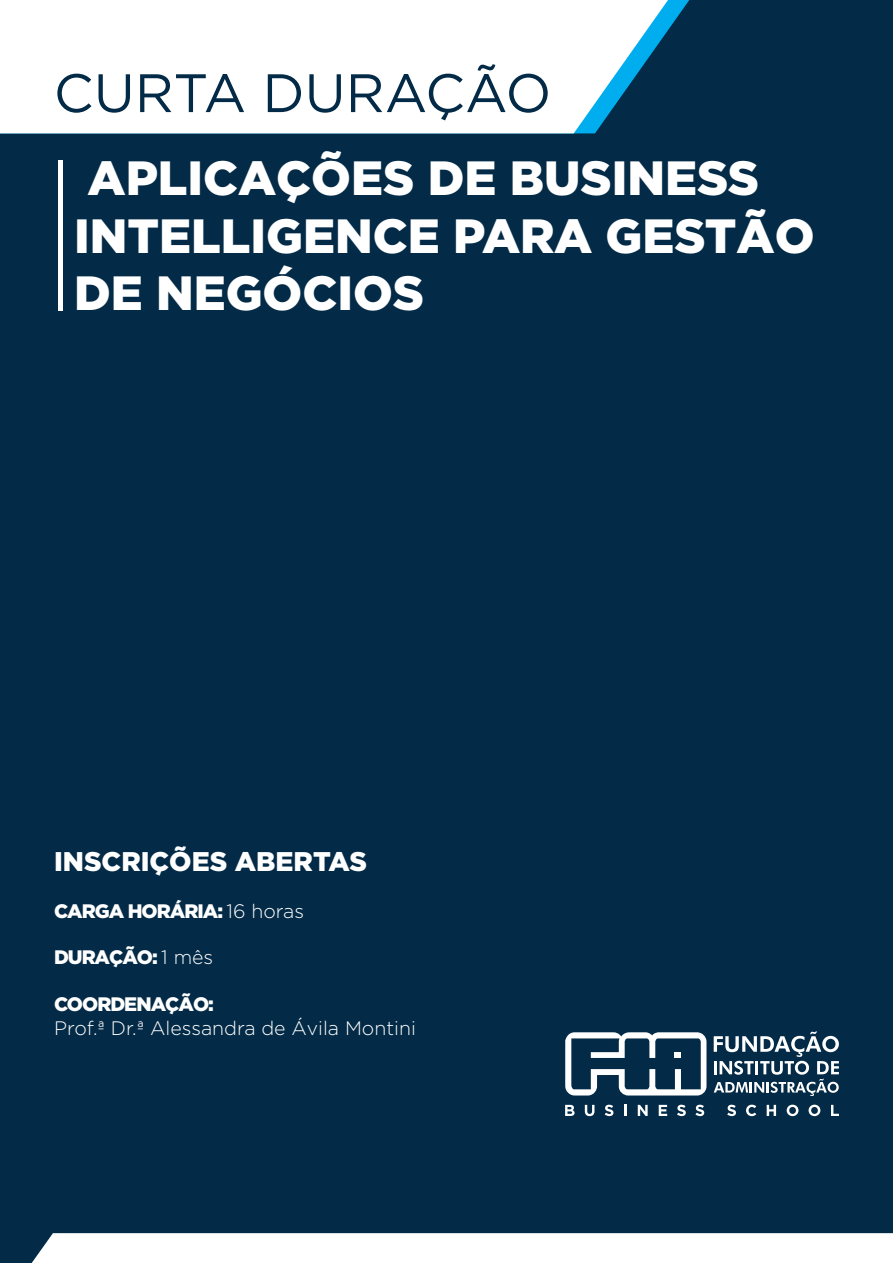
<style>
.page{position:relative;width:893px;height:1263px;background:#032a46}
.page>*{position:absolute;margin:0;border:0;box-sizing:border-box;transform-origin:0 0}
.t1{font:54px "Gotham";color:#032a46}
.t2{font:900 48px/57.6px "Gotham";color:#fff}
.t3{font:900 27px "Gotham";color:#fff}
.t4{font:900 19.5px "Gotham";letter-spacing:-.05em;color:#fff}
.t5{font:300 19.5px "Gotham";color:#fff}
.s1{font-weight:300}
</style>
<div class="page">
<div style="left:32px;top:1233px;width:861px;height:30px;background:#fff"></div>
<svg style="left:0;top:0;width:668px;height:133px;fill:#fff"></svg>
<hr style="left:58px;top:160px;width:4px;height:150px;background:#fff">
<svg style="left:565px;top:1105px;width:10px;height:11px"></svg>
<svg style="left:585px;top:1105px;width:9px;height:11px"></svg>
<svg style="left:605px;top:1105px;width:8px;height:11px"></svg>
<svg style="left:624px;top:1105px;width:3px;height:11px"></svg>
<svg style="left:638px;top:1105px;width:10px;height:11px"></svg>
<svg style="left:659px;top:1105px;width:8px;height:11px"></svg>
<svg style="left:677px;top:1105px;width:9px;height:11px"></svg>
<svg style="left:695px;top:1105px;width:9px;height:11px"></svg>
<svg style="left:727px;top:1105px;width:9px;height:11px"></svg>
<svg style="left:746px;top:1105px;width:10px;height:11px"></svg>
<svg style="left:767px;top:1105px;width:9px;height:11px"></svg>
<svg style="left:787px;top:1105px;width:11px;height:11px"></svg>
<svg style="left:809px;top:1105px;width:11px;height:11px"></svg>
<svg style="left:831px;top:1105px;width:8px;height:11px"></svg>
<svg style="left:565px;top:1032px;width:141px;height:63px"></svg>
<svg style="left:714px;top:1031px;width:125px;height:65px"></svg>
<p class="t1" style="left:54px;top:58px;width:499px">CURTA DURAÇÃO</p>
<p class="t2" style="left:74px;top:148px;width:742px">APLICAÇÕES DE BUSINESS<br>INTELLIGENCE PARA GESTÃO<br>DE NEGÓCIOS</p>
<p class="t3" style="left:54px;top:845px;width:315px">INSCRIÇÕES ABERTAS</p>
<p class="t4" style="left:54px;top:899px;width:252px">CARGA HORÁRIA: <span class="s1">16 horas</span></p>
<p class="t4" style="left:54px;top:946px;width:161px">DURAÇÃO: <span class="s1">1 mês</span></p>
<p class="t4" style="left:54px;top:993px;width:161px">COORDENAÇÃO:</p>
<p class="t5" style="left:54px;top:1017px;width:363px">Prof.ª Dr.ª Alessandra de Ávila Montini</p>
</div>
